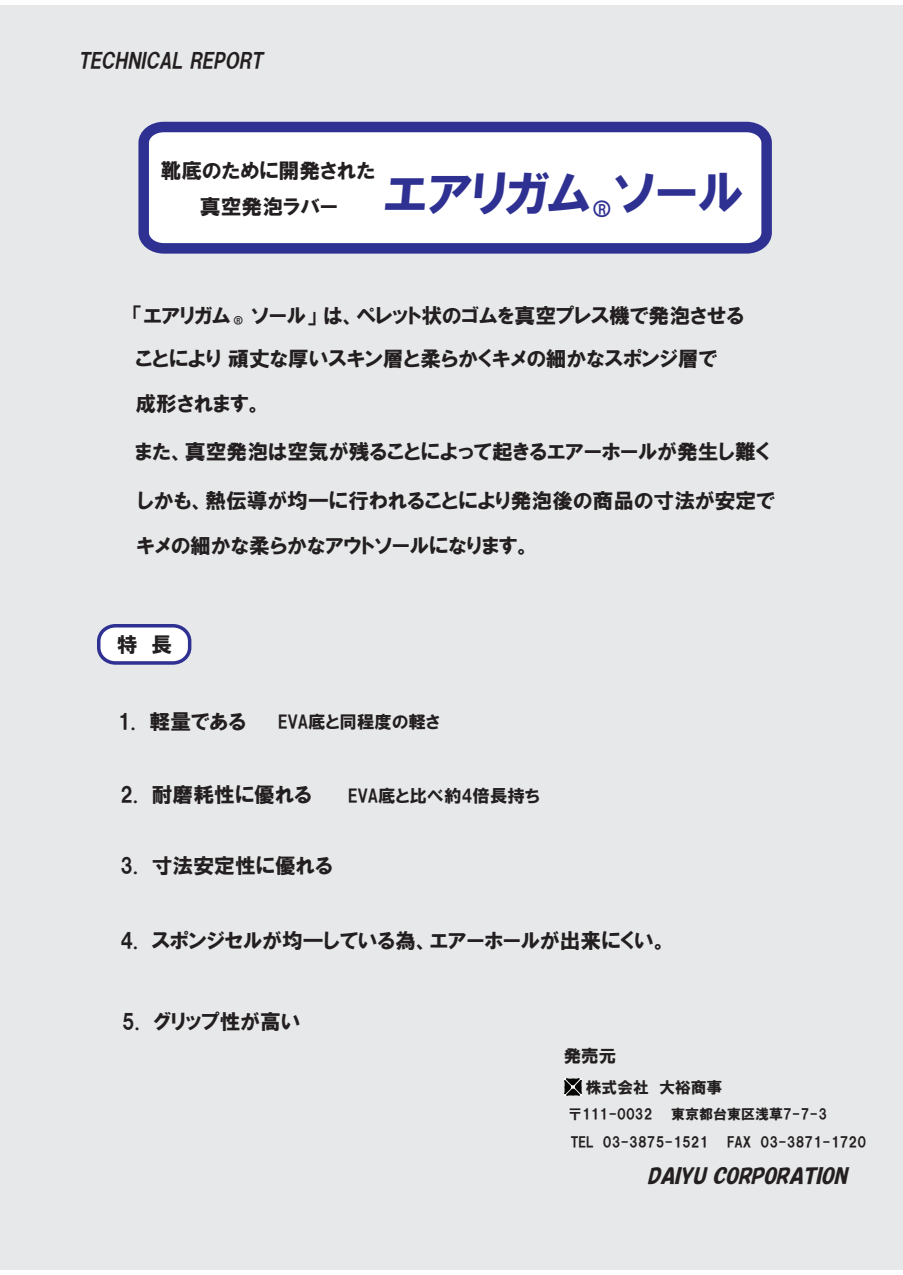
<style>
.page{position:relative;width:903px;height:1275px;background:#fff}
.page>*{position:absolute;margin:0;border:0;box-sizing:border-box;transform-origin:0 0}
.t1{font:49.35px "HGP Soei Kakugothic UB";color:#2e3092}
.t2{font:20.82px/45.5px "HGP Soei Kakugothic UB";color:#231f20}
.t3{font:italic 20.82px "HGP Soei Kakupoptai";color:#231f20}
.t4{font:italic 20.82px "HGP Soei Kakugothic UB";color:#231f20}
.t5{font:20.3px "HGP Soei Kakugothic UB";color:#2e3092}
.t6{font:17.5px "HGP Soei Kakugothic UB";color:#231f20}
.t7{font:15.75px "HGP Soei Kakugothic UB";color:#231f20}
.t8{font:14px/28.2px "HGP Soei Kakugothic UB";color:#231f20}
.t9{font:10.33px "HGP Soei Kakugothic UB";color:#231f20}
.s1{font-size:12.95px}
.s2{font-size:6.65px}
</style>
<div class="page">
<div style="left:0;top:6px;width:903px;height:1264px;background:#e7e8e9"></div>
<svg style="left:138px;top:121px;width:634px;height:133px;background:#d8d9ea"></svg>
<div style="left:97px;top:624px;width:94px;height:41px;background:#fff;border:4px solid #2e3092;border-radius:16px"></div>
<img style="left:565px;top:1079px;width:16px;height:16px">
<p class="t4" style="left:78px;top:50px;width:189px">TECHNICAL REPORT</p>
<p class="t2" style="left:161px;top:147px;width:216px">靴底のために開発された</p>
<h1 class="t1" style="left:383px;top:169px;width:362px">エアリガムソール</h1>
<p class="t2" style="left:200px;top:184px;width:139px">真空発泡ラバー</p>
<p class="t5" style="left:592px;top:199px;width:22px">○<span class="s1">R</span></p>
<p class="t2" style="left:133px;top:293px;width:612px">「エアリガム ソール」は、ペレット状のゴムを真空プレス機で発泡させる</p>
<p class="t9" style="left:233px;top:315px;width:12px">○<span class="s2">R</span></p>
<p class="t2" style="left:135px;top:336px;width:583px">ことにより頑丈な厚いスキン層と柔らかくキメの細かなスポンジ層で</p>
<p class="t2" style="left:135px;top:381px;width:128px">成形されます。</p>
<p class="t2" style="left:135px;top:429px;width:636px">また、真空発泡は空気が残ることによって起きるエアーホールが発生し難く</p>
<p class="t2" style="left:136px;top:477px;width:640px">しかも、熱伝導が均一に行われることにより発泡後の商品の寸法が安定でキメの細かな柔らかなアウトソールになります。</p>
<p class="t2" style="left:117px;top:621px;width:57px">特 長</p>
<p class="t2" style="left:118px;top:698px;width:130px">1. 軽量である</p>
<p class="t6" style="left:278px;top:713px;width:163px">EVA底と同程度の軽さ</p>
<p class="t2" style="left:120px;top:771px;width:193px">2. 耐磨耗性に優れる</p>
<p class="t6" style="left:348px;top:786px;width:193px">EVA底と比べ約4倍長持ち</p>
<p class="t2" style="left:120px;top:843px;width:214px">3. 寸法安定性に優れる</p>
<p class="t2" style="left:120px;top:918px;width:549px">4. スポンジセルが均一している為、エアーホールが出来にくい。</p>
<p class="t2" style="left:122px;top:999px;width:180px">5. グリップ性が高い</p>
<p class="t6" style="left:564px;top:1047px;width:54px">発売元</p>
<p class="t7" style="left:586px;top:1079px;width:138px">株式会社 大裕商事</p>
<p class="t8" style="left:568px;top:1100px;width:86px">〒111-0032</p>
<p class="t8" style="left:571px;top:1100px;width:258px;text-indent:100px">東京都台東区浅草7-7-3<br>TEL 03-3875-1521</p>
<p class="t8" style="left:727px;top:1128px;width:141px">FAX 03-3871-1720</p>
<p class="t3" style="left:647px;top:1166px;width:205px">DAIYU CORPORATION</p>
</div>
